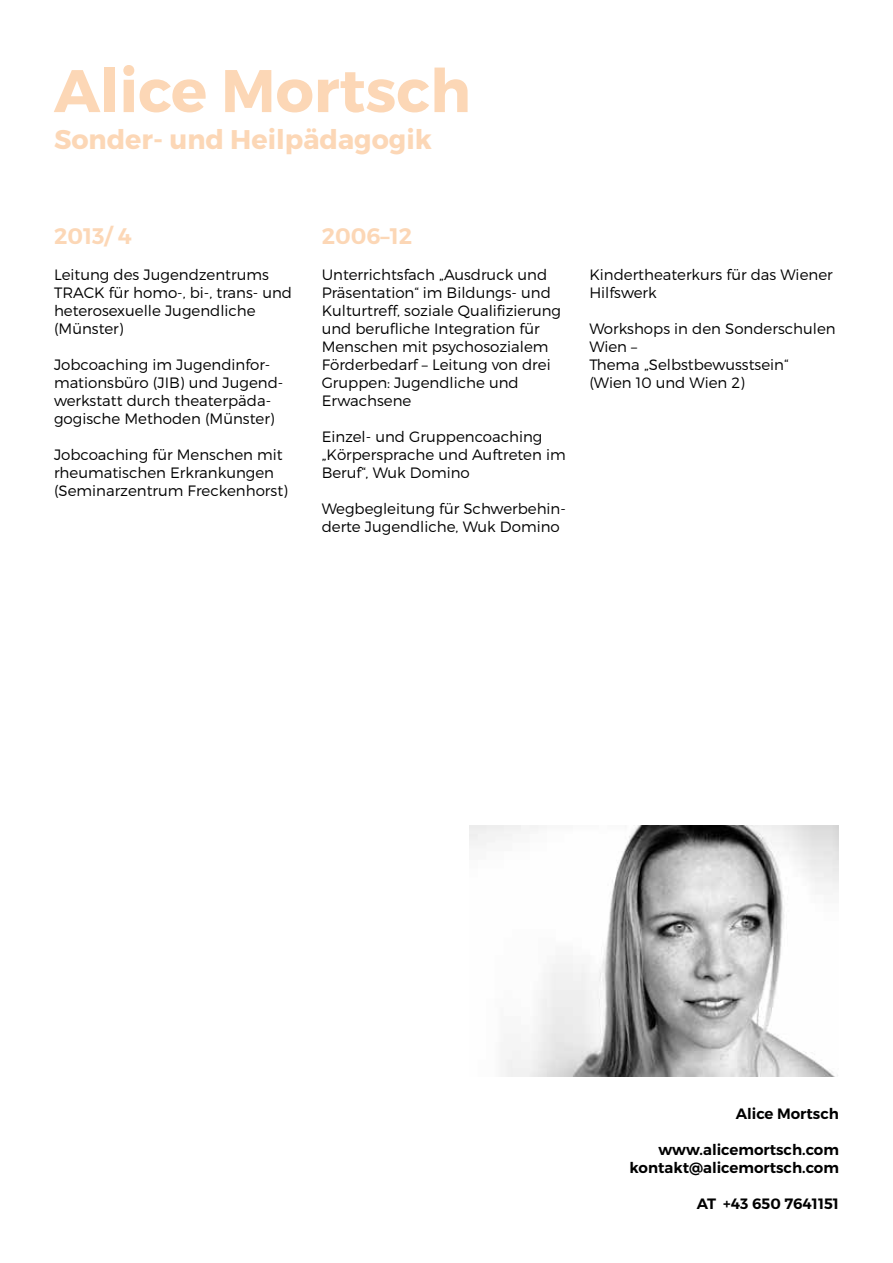
<style>
.page{position:relative;width:893px;height:1263px;background:#fff}
.page>*{position:absolute;margin:0;border:0;box-sizing:border-box;transform-origin:0 0}
.t1{font:700 60px "Montserrat";color:#fcd7b6}
.t2{font:700 27px "Montserrat";color:#fcd7b6}
.t3{font:600 22.5px "Montserrat";color:#fcd7b6}
.t4{font:300 15px/18px "Montserrat";color:#000}
.t5{font:600 15px/18px "Montserrat";color:#000;text-align:right}
</style>
<div class="page">
<img style="left:470px;top:825px;width:369px;height:251px">
<h1 class="t1" style="left:54px;top:54px;width:418px">Alice Mortsch</h1>
<h2 class="t2" style="left:54px;top:123px;width:379px">Sonder- und Heilpädagogik</h2>
<h3 class="t3" style="left:54px;top:222px;width:79px">2013/ 4</h3>
<p class="t4" style="left:54px;top:266px;width:240px">Leitung des Jugendzentrums<br>TRACK für homo-, bi-, trans- und heterosexuelle Jugendliche (Münster)</p>
<p class="t4" style="left:54px;top:356px;width:231px">Jobcoaching im Jugendinfor&shy;mationsbüro (JIB) und Jugend&shy;werkstatt durch theaterpäda&shy;gogische Methoden (Münster)</p>
<p class="t4" style="left:54px;top:446px;width:235px">Jobcoaching für Menschen mit rheumatischen Erkrankungen (Seminarzentrum Freckenhorst)</p>
<h3 class="t3" style="left:322px;top:222px;width:92px">2006–12</h3>
<p class="t4" style="left:322px;top:266px;width:241px">Unterrichtsfach „Ausdruck und<br>Präsentation“ im Bildungs- und<br>Kulturtreff, soziale Qualifizierung und berufliche Integration für<br>Menschen mit psychosozialem<br>Förderbedarf – Leitung von drei<br>Gruppen: Jugendliche und<br>Erwachsene</p>
<p class="t4" style="left:322px;top:428px;width:246px">Einzel- und Gruppencoaching „Körpersprache und Auftreten im<br>Beruf“, Wuk Domino</p>
<p class="t4" style="left:322px;top:500px;width:246px">Wegbegleitung für Schwerbehin&shy;derte Jugendliche, Wuk Domino</p>
<p class="t4" style="left:589px;top:266px;width:245px">Kindertheaterkurs für das Wiener<br>Hilfswerk</p>
<p class="t4" style="left:589px;top:320px;width:248px">Workshops in den Sonderschulen<br>Wien –<br>Thema „Selbstbewusstsein“<br>(Wien 10 und Wien 2)</p>
<p class="t5" style="left:736px;top:1105px;width:105px">Alice Mortsch</p>
<p class="t5" style="left:630px;top:1141px;width:211px">www.alicemortsch.com kontakt@alicemortsch.com</p>
<p class="t5" style="left:697px;top:1195px;width:144px">AT +43 650 7641151</p>
</div>
